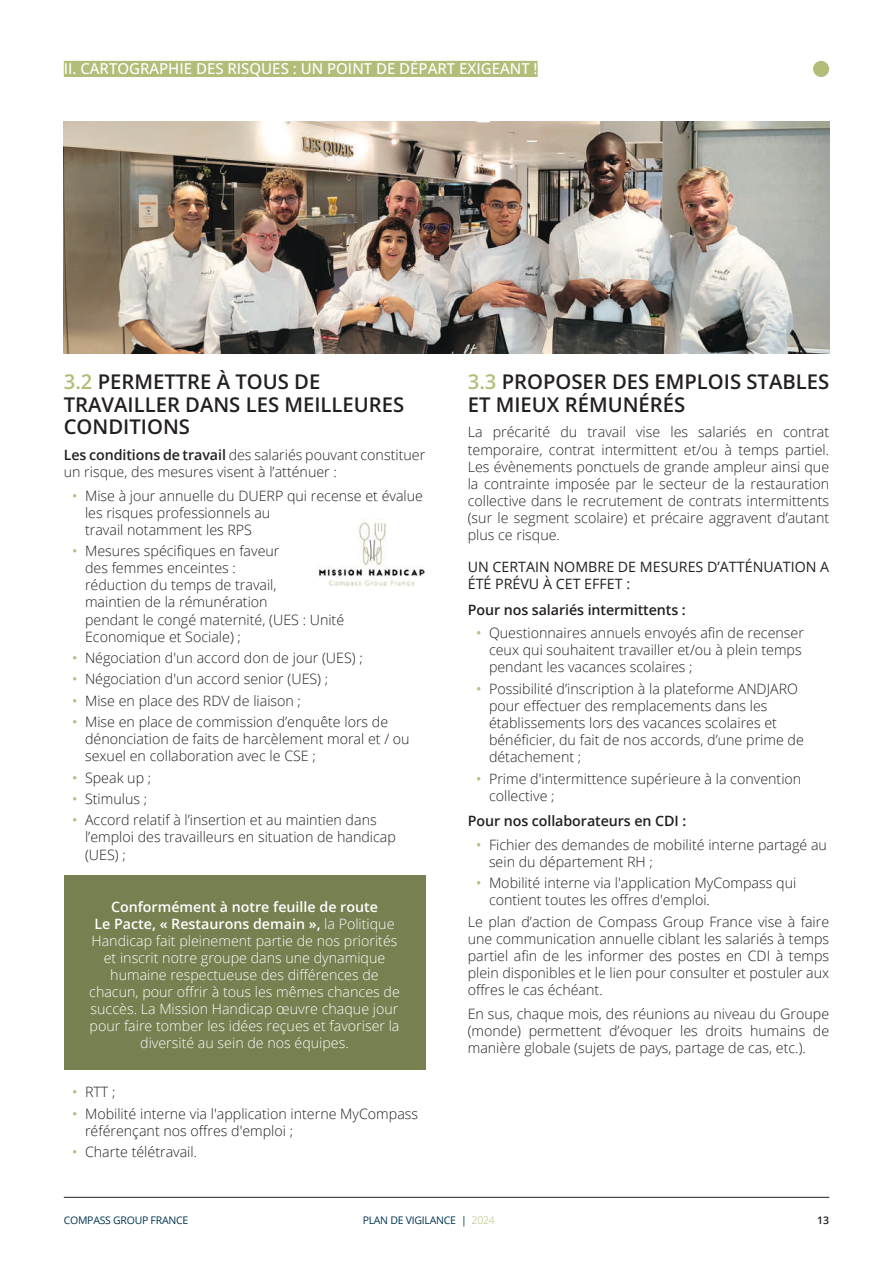
<style>
.page{position:relative;width:893px;height:1263px;background:#fff}
.page>*{position:absolute;margin:0;border:0;box-sizing:border-box;transform-origin:0 0}
.t1{font:600 20.25px/22.5px "Open Sans";color:#231f20}
.t2{font:500 15px "Open Sans";color:#fff}
.t3{font:300 14.25px/17.1px "Open Sans";color:#231f20}
.t4{font:300 14.25px/17.1px "Open Sans";color:#fff;text-align:center}
.t5{font:14.25px/17.1px "Open Sans";color:#231f20}
.t6{font:600 14.25px "Open Sans";letter-spacing:-.005em;color:#231f20}
.t7{font:10.5px "Open Sans";letter-spacing:-.025em;color:#013651}
.t8{font:600 10.5px "Open Sans";color:#231f20}
.s1{color:#b3bd79}
.s2{font-weight:600}
.s3{font-weight:400;color:#b3bd79}
.s4{font-weight:300;color:#b3bd79}
</style>
<div class="page">
<hr style="left:64px;top:1197px;width:765px;height:1px;background:#231f20">
<div style="left:64px;top:61px;width:474px;height:16px;background:#b3bd79"></div>
<div style="left:64px;top:875px;width:361px;height:195px;background:#768050"></div>
<img style="left:319px;top:520px;width:106px;height:66px">
<img style="left:64px;top:121px;width:765px;height:233px">
<div style="left:813px;top:61px;width:16px;height:16px;background:#b3bd79;border-radius:50%"></div>
<p class="t2" style="left:64px;top:59px;width:475px">II. CARTOGRAPHIE DES RISQUES : UN POINT DE DÉPART EXIGEANT !</p>
<h1 class="t1" style="left:64px;top:370px;width:342px"><span class="s1">3.2</span> PERMETTRE À TOUS DE<br>TRAVAILLER DANS LES MEILLEURES<br>CONDITIONS</h1>
<p class="t3" style="left:64px;top:446px;width:363px"><span class="s2">Les conditions de travail</span> des salariés pouvant constituer un risque, des mesures visent à l’atténuer :</p>
<p class="t3" style="left:85px;top:486px;width:340px;text-indent:-13px"><span class="s3">•</span> Mise à jour annuelle du DUERP qui recense et évalue les risques professionnels au<br>travail notamment les RPS</p>
<p class="t3" style="left:85px;top:542px;width:261px;text-indent:-13px"><span class="s3">•</span> Mesures spécifiques en faveur<br>des femmes enceintes :<br>réduction du temps de travail,<br>maintien de la rémunération<br>pendant le congé maternité, (UES : Unité<br>Economique et Sociale) ;</p>
<p class="t3" style="left:72px;top:649px;width:292px"><span class="s3">•</span> Négociation d'un accord don de jour (UES) ;</p>
<p class="t3" style="left:72px;top:670px;width:257px"><span class="s3">•</span> Négociation d'un accord senior (UES) ;</p>
<p class="t3" style="left:72px;top:692px;width:230px"><span class="s3">•</span> Mise en place des RDV de liaison ;</p>
<p class="t3" style="left:85px;top:713px;width:326px;text-indent:-13px"><span class="s3">•</span> Mise en place de commission d’enquête lors de dénonciation de faits de harcèlement moral et / ou sexuel en collaboration avec le CSE ;</p>
<p class="t3" style="left:72px;top:768px;width:80px"><span class="s3">•</span> Speak up ;</p>
<p class="t3" style="left:72px;top:790px;width:76px"><span class="s3">•</span> Stimulus ;</p>
<p class="t3" style="left:85px;top:811px;width:312px;text-indent:-13px"><span class="s3">•</span> Accord relatif à l’insertion et au maintien dans l’emploi des travailleurs en situation de handicap (UES) ;</p>
<p class="t4" style="left:89px;top:897px;width:312px"><span class="s2">Conformément à notre feuille de route<br>Le Pacte, « Restaurons demain »,</span> la Politique Handicap fait pleinement partie de nos priorités et inscrit notre groupe dans une dynamique humaine respectueuse des différences de chacun, pour offrir à tous les mêmes chances de succès. La Mission Handicap œuvre chaque jour pour faire tomber les idées reçues et favoriser la diversité au sein de nos équipes.</p>
<p class="t3" style="left:72px;top:1083px;width:45px"><span class="s3">•</span> RTT ;</p>
<p class="t3" style="left:85px;top:1105px;width:335px;text-indent:-13px"><span class="s3">•</span> Mobilité interne via l'application interne MyCompass référençant nos offres d'emploi ;</p>
<p class="t3" style="left:72px;top:1143px;width:126px"><span class="s3">•</span> Charte télétravail.</p>
<h1 class="t1" style="left:468px;top:370px;width:363px"><span class="s1">3.3</span> PROPOSER DES EMPLOIS STABLES<br>ET MIEUX RÉMUNÉRÉS</h1>
<p class="t3" style="left:468px;top:423px;width:363px;text-align:justify">La précarité du travail vise les salariés en contrat temporaire, contrat intermittent et/ou à temps partiel.<br>Les évènements ponctuels de grande ampleur ainsi que la contrainte imposée par le secteur de la restauration collective dans le recrutement de contrats intermittents (sur le segment scolaire) et précaire aggravent d’autant plus ce risque.</p>
<p class="t5" style="left:468px;top:558px;width:363px">UN CERTAIN NOMBRE DE MESURES D’ATTÉNUATION A<br>ÉTÉ PRÉVU À CET EFFET :</p>
<p class="t6" style="left:468px;top:600px;width:220px">Pour nos salariés intermittents :</p>
<p class="t3" style="left:489px;top:624px;width:316px;text-indent:-13px"><span class="s3">•</span> Questionnaires annuels envoyés afin de recenser ceux qui souhaitent travailler et/ou à plein temps pendant les vacances scolaires ;</p>
<p class="t3" style="left:489px;top:680px;width:316px;text-indent:-13px"><span class="s3">•</span> Possibilité d’inscription à la plateforme ANDJARO pour effectuer des remplacements dans les établissements lors des vacances scolaires et bénéficier, du fait de nos accords, d’une prime de détachement ;</p>
<p class="t3" style="left:489px;top:769px;width:314px;text-indent:-13px"><span class="s3">•</span> Prime d'intermittence supérieure à la convention collective ;</p>
<p class="t6" style="left:468px;top:811px;width:220px">Pour nos collaborateurs en CDI :</p>
<p class="t3" style="left:489px;top:836px;width:339px;text-indent:-13px"><span class="s3">•</span> Fichier des demandes de mobilité interne partagé au sein du département RH ;</p>
<p class="t3" style="left:489px;top:874px;width:309px;text-indent:-13px"><span class="s3">•</span> Mobilité interne via l'application MyCompass qui contient toutes les offres d'emploi.</p>
<p class="t3" style="left:468px;top:912px;width:363px;text-align:justify">Le plan d’action de Compass Group France vise à faire une communication annuelle ciblant les salariés à temps partiel afin de les informer des postes en CDI à temps plein disponibles et le lien pour consulter et postuler aux offres le cas échéant.</p>
<p class="t3" style="left:468px;top:1004px;width:363px;text-align:justify">En sus, chaque mois, des réunions au niveau du Groupe (monde) permettent d’évoquer les droits humains de manière globale (sujets de pays, partage de cas, etc.).</p>
<p class="t7" style="left:64px;top:1213px;width:126px">COMPASS GROUP FRANCE</p>
<p class="t7" style="left:363px;top:1213px;width:134px">PLAN DE VIGILANCE | <span class="s4">2024</span></p>
<p class="t8" style="left:817px;top:1213px;width:13px">13</p>
</div>
